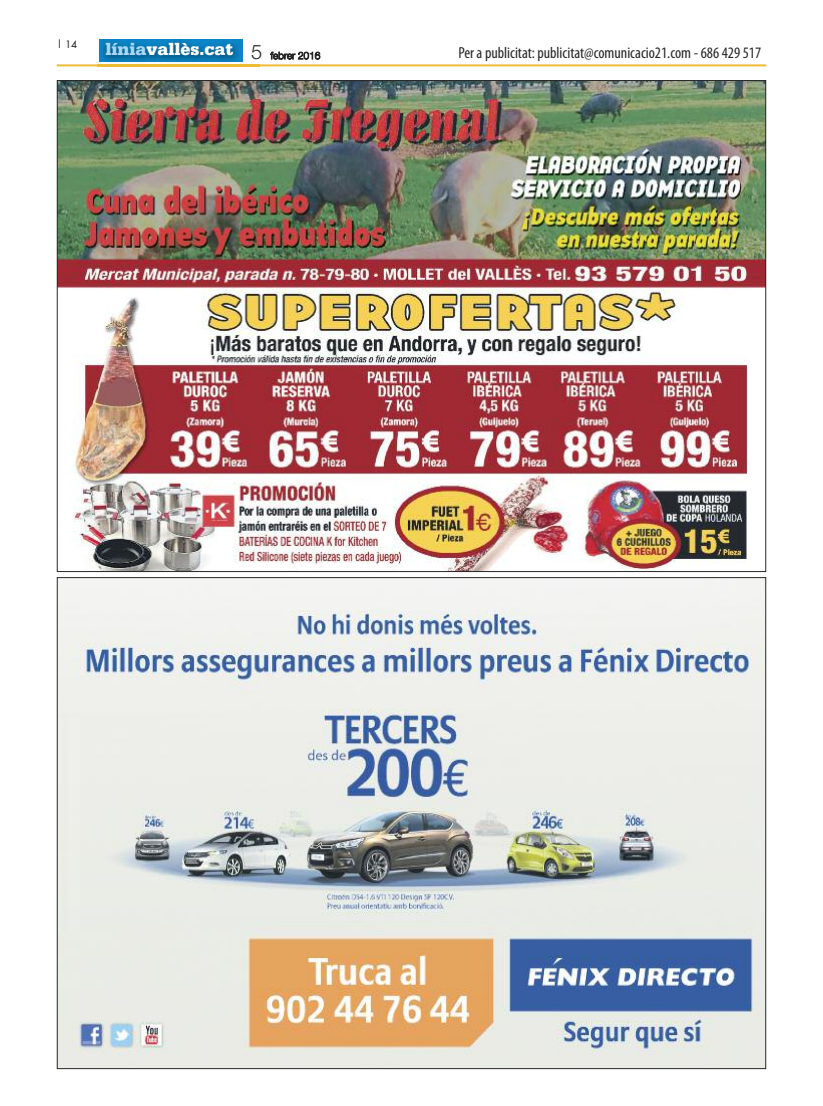
<style>
.page{position:relative;width:823px;height:1106px;background:#fff}
.page>*{position:absolute;margin:0;border:0;box-sizing:border-box;transform-origin:0 0}
.t1{font:900 18px "Serifa";color:#fff}
.t2{font:condensed 16px "Myriad Pro";color:#272627}
.t3{font:10px "Futura";color:#272627}
.s1{color:#a7d8f7}
.s2{font-family:"Helvetica Neue";font-weight:300;font-size:20px;color:#272627}
</style>
<div class="page">
<hr style="left:57px;top:64px;width:708px;height:2px;background:#edbb34">
<img style="left:98px;top:39px;width:161px;height:28px">
<img style="left:99px;top:39px;width:143px;height:22px">
<img style="left:59px;top:82px;width:704px;height:488px">
<img style="left:59px;top:579px;width:704px;height:488px">
<p class="t3" style="left:57px;top:40px;width:22px">| 14</p>
<p class="t1" style="left:106px;top:43px;width:216px"><span class="s1">línia</span>vallès.cat <span class="s2">5</span> <sub>febrer</sub> <sub>2016</sub></p>
<p class="t2" style="left:458px;top:47px;width:304px">Per a publicitat: publicitat@comunicacio21.com - 686 429 517</p>
</div>
